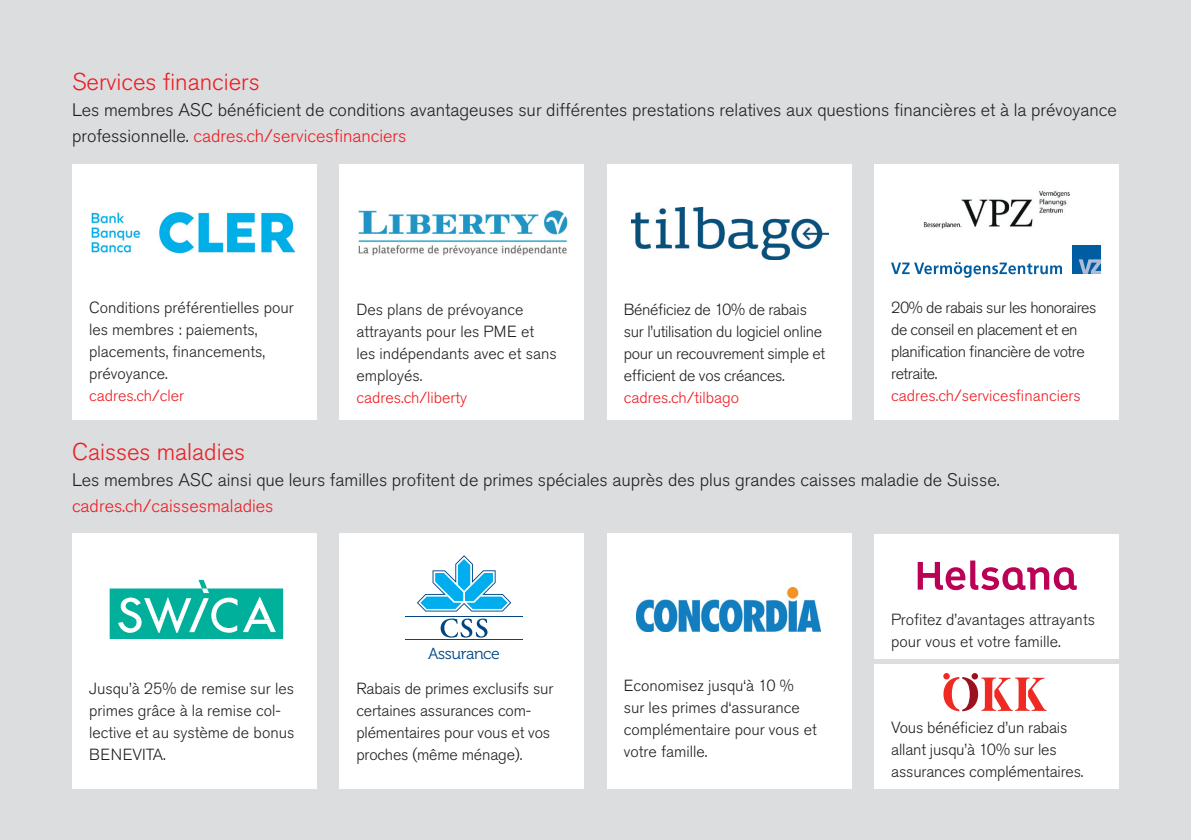
<style>
.page{position:relative;width:1191px;height:840px;background:#fff}
.page>*{position:absolute;margin:0;border:0;box-sizing:border-box;transform-origin:0 0}
.t1{font:300 24px "Akzidenz Grotesk Std";color:#ee1d23}
.t2{font:300 18px/26px "Akzidenz Grotesk Std";color:#231f20}
.t3{font:300 18px "Akzidenz Grotesk Std";color:#ee1d23}
.t4{font:300 16px/22px "Akzidenz Grotesk Std";color:#231f20}
.t5{font:300 16px/22px "Akzidenz Grotesk Std";letter-spacing:-.02em;color:#231f20}
.t6{font:300 16px/22px "Akzidenz Grotesk Std";letter-spacing:-.03em;color:#231f20}
.t7{font:300 16px "Akzidenz Grotesk Std";color:#ee1d23}
.t8{font:16px "Museo 300";letter-spacing:-.025em;color:#004684}
.t9{font:15.8px "Museo 300";letter-spacing:-.025em;color:#004684}
.s1{color:#ee1d23}
</style>
<div class="page">
<div style="left:0;top:0;width:1191px;height:839px;background:#dcdddf"></div>
<div style="left:874px;top:533px;width:245px;height:125px;background:#fff"></div>
<svg style="left:917px;top:560px;width:159px;height:29px"></svg>
<div style="left:874px;top:663px;width:245px;height:125px;background:#fff"></div>
<svg style="left:971px;top:672px;width:7px;height:7px"></svg>
<svg style="left:943px;top:672px;width:6px;height:7px"></svg>
<svg style="left:943px;top:676px;width:103px;height:35px"></svg>
<div style="left:607px;top:533px;width:244px;height:255px;background:#fff"></div>
<img style="left:636px;top:587px;width:185px;height:44px">
<div style="left:72px;top:533px;width:245px;height:255px;background:#fff"></div>
<div style="left:339px;top:533px;width:245px;height:255px;background:#fff"></div>
<svg style="left:109px;top:579px;width:174px;height:59px"></svg>
<hr style="left:405px;top:639px;width:118px;height:1px;background:#004684">
<hr style="left:405px;top:615px;width:118px;height:1px;background:#004684">
<svg style="left:415px;top:555px;width:96px;height:82px"></svg>
<div style="left:72px;top:164px;width:245px;height:256px;background:#fff"></div>
<img style="left:91px;top:212px;width:204px;height:41px">
<div style="left:339px;top:164px;width:245px;height:256px;background:#fff"></div>
<img style="left:358px;top:210px;width:210px;height:45px">
<div style="left:874px;top:164px;width:245px;height:256px;background:#fff"></div>
<div style="left:1072px;top:245px;width:29px;height:29px;background:#015da2"></div>
<svg style="left:1078px;top:259px;width:23px;height:15px"></svg>
<svg style="left:891px;top:262px;width:171px;height:15px"></svg>
<div style="left:607px;top:164px;width:244px;height:256px;background:#fff"></div>
<img style="left:631px;top:207px;width:197px;height:52px">
<img style="left:923px;top:190px;width:146px;height:38px">
<h1 class="t1" style="left:72px;top:68px;width:189px">Services financiers</h1>
<p class="t2" style="left:72px;top:97px;width:1046px">Les membres ASC bénéficient de conditions avantageuses sur différentes prestations relatives aux questions financières et à la prévoyance professionnelle. <span class="s1">cadres.ch/servicesfinanciers</span></p>
<p class="t4" style="left:89px;top:296px;width:206px">Conditions préférentielles pour les membres : paiements, placements, financements, prévoyance.</p>
<p class="t7" style="left:89px;top:386px;width:97px">cadres.ch/cler</p>
<p class="t4" style="left:356px;top:298px;width:202px">Des plans de prévoyance attrayants pour les PME et les indépendants avec et sans employés.</p>
<p class="t7" style="left:356px;top:388px;width:112px">cadres.ch/liberty</p>
<p class="t5" style="left:624px;top:298px;width:203px">Bénéficiez de 10% de rabais sur l’utilisation du logiciel online pour un recouvrement simple et efficient de vos créances.</p>
<p class="t7" style="left:624px;top:388px;width:117px">cadres.ch/tilbago</p>
<p class="t6" style="left:891px;top:296px;width:207px">20% de rabais sur les honoraires de conseil en placement et en planification financière de votre retraite.</p>
<p class="t7" style="left:891px;top:386px;width:191px">cadres.ch/servicesfinanciers</p>
<h1 class="t1" style="left:72px;top:438px;width:175px">Caisses maladies</h1>
<p class="t2" style="left:72px;top:467px;width:929px">Les membres ASC ainsi que leurs familles profitent de primes spéciales auprès des plus grandes caisses maladie de Suisse.</p>
<p class="t3" style="left:72px;top:495px;width:203px">cadres.ch/caissesmaladies</p>
<p class="t9" style="left:416px;top:638px;width:93px">Versicherung</p>
<p class="t8" style="left:428px;top:644px;width:73px">Assurance</p>
<p class="t4" style="left:89px;top:677px;width:207px">Jusqu’à 25% de remise sur les primes grâce à la remise col&shy;lective et au système de bonus<br>BENEVITA.</p>
<p class="t4" style="left:356px;top:677px;width:198px">Rabais de primes exclusifs sur certaines assurances com&shy;plémentaires pour vous et vos proches (même ménage).</p>
<p class="t4" style="left:624px;top:674px;width:194px">Economisez jusqu‘à 10 % sur les primes d‘assurance complémentaire pour vous et votre famille.</p>
<p class="t4" style="left:891px;top:608px;width:205px">Profitez d’avantages attrayants pour vous et votre famille.</p>
<p class="t4" style="left:891px;top:716px;width:194px">Vous bénéficiez d’un rabais allant jusqu’à 10% sur les assurances complémentaires.</p>
</div>
